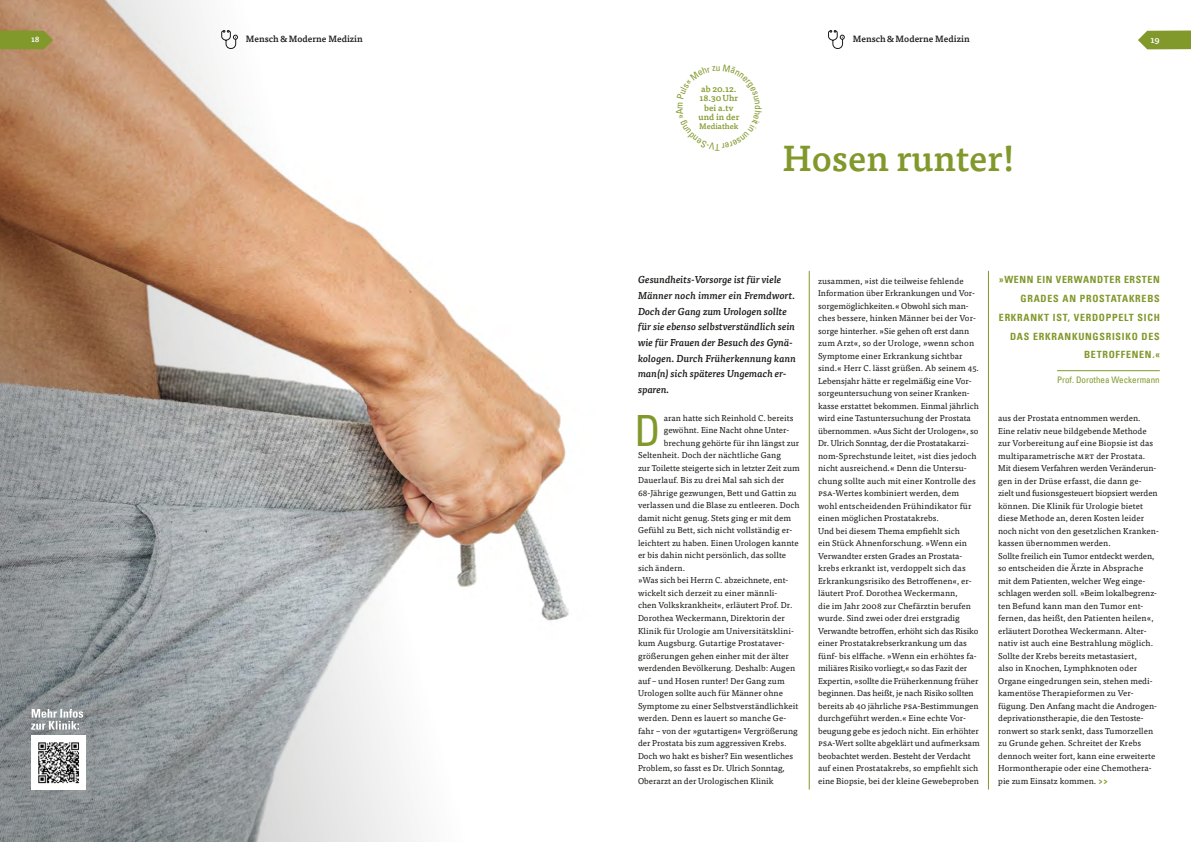
<style>
.page{position:relative;width:1191px;height:842px;background:#fff}
.page>*{position:absolute;margin:0;border:0;box-sizing:border-box;transform-origin:0 0}
.t1{font:condensed 43.1px "Univers Com 57";color:#81982b}
.t2{font:500 36px "Tisa OT";color:#81982b}
.t3{font:italic 500 10px/15.6px "Tisa OT";color:#1a1a18}
.t4{font:10px/18.8px "Univers Com 67 Bold Cond";letter-spacing:.075em;color:#81982b;text-align:right}
.t5{font:500 9px "Tisa OT";color:#1a1a18}
.t6{font:condensed 9px "Univers Com 57";color:#81982b}
.t7{font:500 9px "Tisa OT";color:#fff}
.t8{font:500 8.7px/9.5px "Tisa OT";color:#81982b;text-align:center}
.t9{font:8.5px/12.5px "Tisa OT";letter-spacing:.005em;color:#1a1a18}
.t10{font:500 8.2px "Tisa OT";color:#fff}
.t11{font:500 7.9px "Tisa OT";color:#81982b}
.s1{font-weight:700;color:#81982b}
</style>
<div class="page">
<svg style="left:0;top:0;width:569px;height:842px"></svg>
<svg style="left:828px;top:30px;width:16px;height:19px"></svg>
<svg style="left:221px;top:30px;width:17px;height:19px"></svg>
<img style="left:31px;top:735px;width:54px;height:54px">
<svg style="left:31px;top:709px;width:52px;height:21px"></svg>
<hr style="left:988px;top:271px;width:1px;height:518px;background:#81982b">
<hr style="left:808px;top:271px;width:1px;height:518px;background:#81982b">
<hr style="left:1057px;top:370px;width:102px;height:1px;background:#81982b">
<svg style="left:1138px;top:31px;width:53px;height:18px"></svg>
<svg style="left:0;top:31px;width:53px;height:18px"></svg>
<p class="t5" style="left:246px;top:33px;width:118px">Mensch&amp;Moderne Medizin</p>
<p class="t5" style="left:852px;top:33px;width:118px">Mensch&amp;Moderne Medizin</p>
<p class="t10" style="left:31px;top:34px;width:10px">18</p>
<p class="t7" style="left:1150px;top:34px;width:11px">19</p>
<p class="t8" style="left:698px;top:84px;width:42px">ab 20.12.<br>18.30Uhr bei a.tv und in der</p>
<p class="t11" style="left:699px;top:121px;width:41px">Mediathek</p>
<h2 class="t2" style="left:782px;top:136px;width:234px">Hosen runter!</h2>
<p class="t3" style="left:638px;top:272px;width:159px">Gesundheits-Vorsorge ist für viele<br>Männer noch immer ein Fremdwort.<br>Doch der Gang zum Urologen sollte für sie ebenso selbstverständlich sein wie für Frauen der Besuch des Gynä&shy;kologen. Durch Früherkennung kann man(n) sich späteres Ungemach er&shy;sparen.</p>
<h1 class="t1" style="left:634px;top:403px;width:28px">D</h1>
<p class="t9" style="left:664px;top:412px;width:131px">aran hatte sich Reinhold C. bereits</p>
<p class="t9" style="left:664px;top:424px;width:127px">gewöhnt. Eine Nacht ohne Unter-</p>
<p class="t9" style="left:664px;top:437px;width:137px">brechung gehörte für ihn längst zur</p>
<p class="t9" style="left:638px;top:449px;width:144px">Seltenheit. Doch der nächtliche Gang</p>
<p class="t9" style="left:638px;top:462px;width:163px">zur Toilette steigerte sich in letzter Zeit zum</p>
<p class="t9" style="left:638px;top:474px;width:148px">Dauerlauf. Bis zu drei Mal sah sich der</p>
<p class="t9" style="left:638px;top:487px;width:160px">68-Jährige gezwungen, Bett und Gattin zu</p>
<p class="t9" style="left:638px;top:499px;width:163px">verlassen und die Blase zu entleeren. Doch</p>
<p class="t9" style="left:638px;top:512px;width:154px">damit nicht genug. Stets ging er mit dem</p>
<p class="t9" style="left:638px;top:524px;width:156px">Gefühl zu Bett, sich nicht vollständig er-</p>
<p class="t9" style="left:638px;top:537px;width:162px">leichtert zu haben. Einen Urologen kannte</p>
<p class="t9" style="left:638px;top:549px;width:150px">er bis dahin nicht persönlich, das sollte</p>
<p class="t9" style="left:638px;top:562px;width:49px">sich ändern.</p>
<p class="t9" style="left:638px;top:574px;width:152px">»Was sich bei Herrn C. abzeichnete, ent-</p>
<p class="t9" style="left:638px;top:587px;width:141px">wickelt sich derzeit zu einer männli-</p>
<p class="t9" style="left:638px;top:599px;width:156px">chen Volkskrankheit«, erläutert Prof. Dr.</p>
<p class="t9" style="left:638px;top:612px;width:148px">Dorothea Weckermann, Direktorin der</p>
<p class="t9" style="left:638px;top:624px;width:157px">Klinik für Urologie am Universitätsklini-</p>
<p class="t9" style="left:638px;top:637px;width:148px">kum Augsburg. Gutartige Prostataver-</p>
<p class="t9" style="left:638px;top:649px;width:152px">größerungen gehen einher mit der älter</p>
<p class="t9" style="left:638px;top:662px;width:159px">werdenden Bevölkerung. Deshalb: Augen</p>
<p class="t9" style="left:638px;top:674px;width:148px">auf – und Hosen runter! Der Gang zum</p>
<p class="t9" style="left:638px;top:687px;width:146px">Urologen sollte auch für Männer ohne</p>
<p class="t9" style="left:638px;top:699px;width:162px">Symptome zu einer Selbstverständlichkeit</p>
<p class="t9" style="left:638px;top:712px;width:148px">werden. Denn es lauert so manche Ge--</p>
<p class="t9" style="left:638px;top:724px;width:161px">fahr – von der »gutartigen« Vergrößerung</p>
<p class="t9" style="left:638px;top:737px;width:150px">der Prostata bis zum aggressiven Krebs.</p>
<p class="t9" style="left:638px;top:749px;width:156px">Doch wo hakt es bisher? Ein wesentliches</p>
<p class="t9" style="left:638px;top:762px;width:148px">Problem, so fasst es Dr. Ulrich Sonntag,</p>
<p class="t9" style="left:638px;top:774px;width:137px">Oberarzt an der Urologischen Klinik</p>
<p class="t9" style="left:818px;top:274px;width:163px">zusammen, »ist die teilweise fehlende Information über Erkrankungen und Vor&shy;sorgemöglichkeiten.« Obwohl sich man&shy;ches bessere, hinken Männer bei der Vor&shy;sorge hinterher. »Sie gehen oft erst dann zum Arzt«, so der Urologe, »wenn schon Symptome einer Erkrankung sichtbar sind.« Herr C. lässt grüßen. Ab seinem 45.<br>Lebensjahr hätte er regelmäßig eine Vor&shy;sorgeuntersuchung von seiner Kranken&shy;kasse erstattet bekommen. Einmal jährlich wird eine Tastuntersuchung der Prostata übernommen. »Aus Sicht der Urologen«, so Dr. Ulrich Sonntag, der die Prostatakarzi&shy;nom-Sprechstunde leitet, »ist dies jedoch nicht ausreichend.« Denn die Untersu&shy;chung sollte auch mit einer Kontrolle des psa-Wertes kombiniert werden, dem wohl entscheidenden Frühindikator für einen möglichen Prostatakrebs.<br>Und bei diesem Thema empfiehlt sich<br>ein Stück Ahnenforschung. »Wenn ein Verwandter ersten Grades an Prostata&shy;krebs erkrankt ist, verdoppelt sich das Erkrankungsrisiko des Betroffenen«, er&shy;läutert Prof. Dorothea Weckermann,<br>die im Jahr 2008 zur Chefärztin berufen wurde. Sind zwei oder drei erstgradig Verwandte betroffen, erhöht sich das Risiko einer Prostatakrebserkrankung um das fünf- bis elffache. »Wenn ein erhöhtes fa&shy;miliäres Risiko vorliegt,« so das Fazit der Expertin, »sollte die Früherkennung früher beginnen. Das heißt, je nach Risiko sollten bereits ab 40 jährliche psa-Bestimmungen durchgeführt werden.« Eine echte Vor&shy;beugung gebe es jedoch nicht. Ein erhöhter psa-Wert sollte abgeklärt und aufmerksam beobachtet werden. Besteht der Verdacht auf einen Prostatakrebs, so empfiehlt sich eine Biopsie, bei der kleine Gewebeproben</p>
<p class="t4" style="left:999px;top:270px;width:162px">»WENN EIN VERWANDTER ERSTEN<br>GRADES AN PROSTATAKREBS<br>ERKRANKT IST, VERDOPPELT SICH<br>DAS ERKRANKUNGSRISIKO DES<br>BETROFFENEN.«</p>
<p class="t6" style="left:1057px;top:374px;width:104px">Prof. Dorothea Weckermann</p>
<p class="t9" style="left:998px;top:412px;width:162px">aus der Prostata entnommen werden.<br>Eine relativ neue bildgebende Methode zur Vorbereitung auf eine Biopsie ist das multiparametrische mrt der Prostata.<br>Mit diesem Verfahren werden Veränderun&shy;gen in der Drüse erfasst, die dann ge---<br>zielt und fusionsgesteuert biopsiert werden können. Die Klinik für Urologie bietet diese Methode an, deren Kosten leider noch nicht von den gesetzlichen Kranken&shy;kassen übernommen werden.<br>Sollte freilich ein Tumor entdeckt werden, so entscheiden die Ärzte in Absprache<br>mit dem Patienten, welcher Weg einge&shy;schlagen werden soll. »Beim lokalbegrenz&shy;ten Befund kann man den Tumor ent&shy;fernen, das heißt, den Patienten heilen«, erläutert Dorothea Weckermann. Alter&shy;nativ ist auch eine Bestrahlung möglich.<br>Sollte der Krebs bereits metastasiert,<br>also in Knochen, Lymphknoten oder Organe eingedrungen sein, stehen medi&shy;kamentöse Therapieformen zu Ver&shy;fügung. Den Anfang macht die Androgen&shy;deprivationstherapie, die den Testoste&shy;ronwert so stark senkt, dass Tumorzellen zu Grunde gehen. Schreitet der Krebs dennoch weiter fort, kann eine erweiterte Hormontherapie oder eine Chemothera&shy;pie zum Einsatz kommen. <span class="s1">&gt;&gt;</span></p>
</div>
